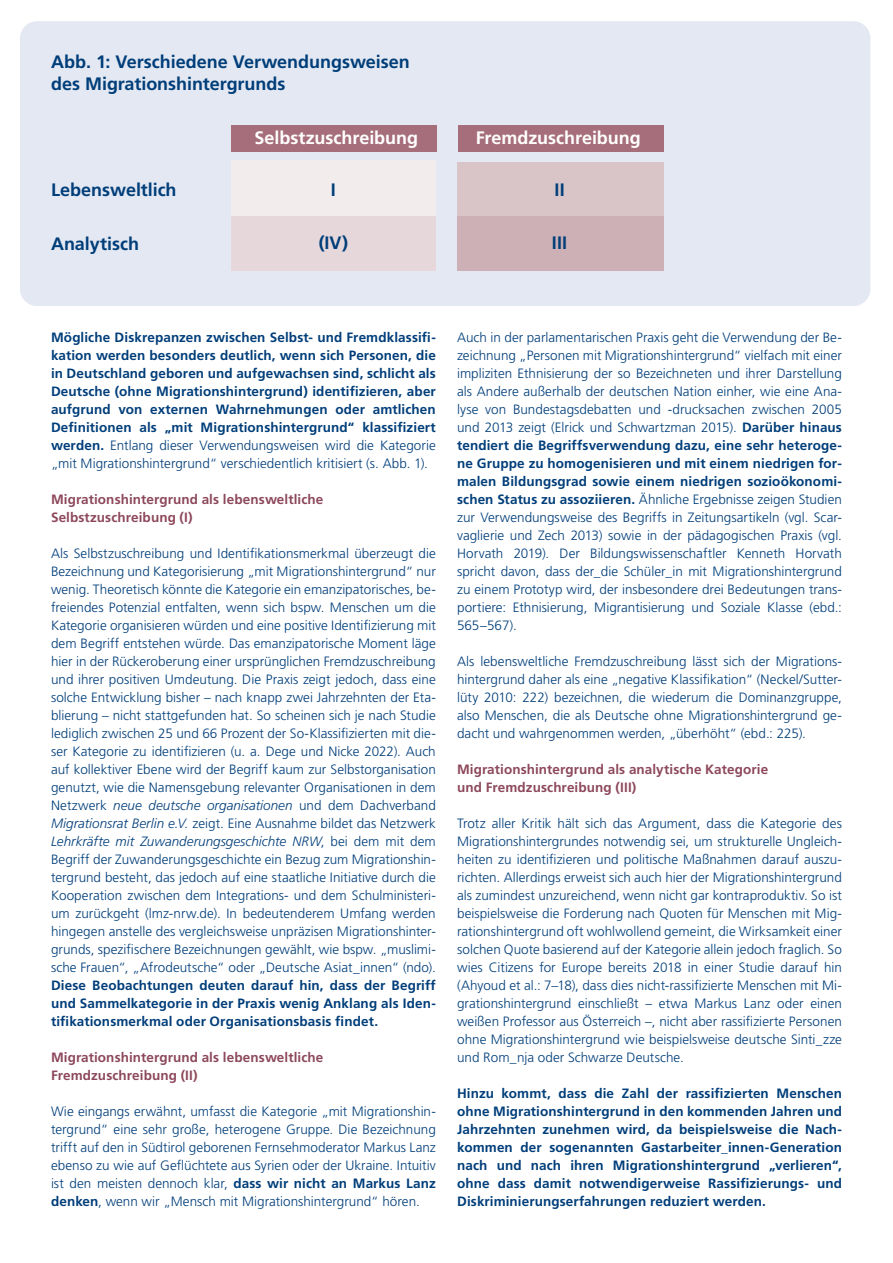
<style>
.page{position:relative;width:893px;height:1263px;background:#fff}
.page>*{position:absolute;margin:0;border:0;box-sizing:border-box;transform-origin:0 0}
.Subheadline{font:700 18px/22.5px "Frutiger LT Std";color:#003e7a}
.t1{font:700 18px "Frutiger LT Std";color:#fff}
.Copy{font:300 13.5px/18px "Frutiger LT Std";color:#003e7a;text-align:justify}
.Copy-2{font:700 13.5px/18px "Frutiger LT Std";letter-spacing:.01em;color:#003e7a;text-align:justify}
.Copy-3{font:700 13.5px/18px "Frutiger LT Std";letter-spacing:.01em;color:#8d485b}
.s1{font-weight:300}
.s2{font-style:italic}
.s3{font-weight:700}
</style>
<div class="page">
<div style="left:20px;top:21px;width:850px;height:285px;background:#e4e8f2;border-radius:17px"></div>
<div style="left:231px;top:125px;width:206px;height:27px;background:#a66e7a"></div>
<div style="left:458px;top:125px;width:206px;height:27px;background:#a66e7a"></div>
<div style="left:231px;top:161px;width:205px;height:55px;background:#f3eced"></div>
<div style="left:231px;top:216px;width:205px;height:54px;background:#e6d8da"></div>
<div style="left:457px;top:162px;width:207px;height:54px;background:#d9c4c7"></div>
<div style="left:457px;top:216px;width:207px;height:54px;background:#cdb0b5"></div>
<h1 class="Subheadline" style="left:51px;top:50px;width:360px">Abb. 1: Verschiedene Verwendungsweisen des Migrationshintergrunds</h1>
<p class="t1" style="left:255px;top:127px;width:165px">Selbstzuschreibung</p>
<p class="t1" style="left:476px;top:127px;width:167px">Fremdzuschreibung</p>
<h1 class="Subheadline" style="left:51px;top:178px;width:127px">Lebensweltlich</h1>
<h1 class="Subheadline" style="left:331px;top:178px;width:7px">I</h1>
<h1 class="Subheadline" style="left:319px;top:231px;width:31px">(IV)</h1>
<h1 class="Subheadline" style="left:554px;top:178px;width:12px">II</h1>
<h1 class="Subheadline" style="left:51px;top:232px;width:90px">Analytisch</h1>
<h1 class="Subheadline" style="left:552px;top:231px;width:17px">III</h1>
<p class="Copy-2" style="left:51px;top:328px;width:386px">Mögliche Diskrepanzen zwischen Selbst- und Fremdklassifi&shy;kation werden besonders deutlich, wenn sich Personen, die in Deutschland geboren und aufgewachsen sind, schlicht als Deutsche (ohne Migrationshintergrund) identifizieren, aber aufgrund von externen Wahrnehmungen oder amtlichen Definitionen als „mit Migrationshintergrund“ klassifiziert werden. <span class="s1">Entlang dieser Verwendungsweisen wird die Kategorie „mit Migrationshintergrund“ verschiedentlich kritisiert (s. Abb. 1).</span></p>
<p class="Copy-3" style="left:51px;top:490px;width:274px">Migrationshintergrund als lebensweltliche<br>Selbstzuschreibung (I)</p>
<p class="Copy" style="left:51px;top:545px;width:386px">Als Selbstzuschreibung und Identifikationsmerkmal überzeugt die Bezeichnung und Kategorisierung „mit Migrationshintergrund“ nur wenig. Theoretisch könnte die Kategorie ein emanzipatorisches, be&shy;freiendes Potenzial entfalten, wenn sich bspw. Menschen um die Kategorie organisieren würden und eine positive Identifizierung mit dem Begriff entstehen würde. Das emanzipatorische Moment läge hier in der Rückeroberung einer ursprünglichen Fremdzuschreibung und ihrer positiven Umdeutung. Die Praxis zeigt jedoch, dass eine solche Entwicklung bisher – nach knapp zwei Jahrzehnten der Eta&shy;blierung – nicht stattgefunden hat. So scheinen sich je nach Studie lediglich zwischen 25 und 66 Prozent der So-Klassifizierten mit die&shy;ser Kategorie zu identifizieren (u. a. Dege und Nicke 2022). Auch auf kollektiver Ebene wird der Begriff kaum zur Selbstorganisation genutzt, wie die Namensgebung relevanter Organisationen in dem Netzwerk <span class="s2">neue deutsche organisationen</span> und dem Dachverband <span class="s2">Migrationsrat Berlin e.V.</span> zeigt. Eine Ausnahme bildet das Netzwerk <span class="s2">Lehrkräfte mit Zuwanderungsgeschichte NRW</span>, bei dem mit dem Begriff der Zuwanderungsgeschichte ein Bezug zum Migrationshin&shy;tergrund besteht, das jedoch auf eine staatliche Initiative durch die Kooperation zwischen dem Integrations- und dem Schulministeri&shy;um zurückgeht (lmz-nrw.de). In bedeutenderem Umfang werden hingegen anstelle des vergleichsweise unpräzisen Migrationshinter&shy;grunds, spezifischere Bezeichnungen gewählt, wie bspw. „muslimi&shy;sche Frauen“, „Afrodeutsche“ oder „Deutsche Asiat_innen“ (ndo).<br><span class="s3">Diese Beobachtungen deuten darauf hin, dass der Begriff und Sammelkategorie in der Praxis wenig Anklang als Iden&shy;tifikationsmerkmal oder Organisationsbasis findet.</span></p>
<p class="Copy-3" style="left:51px;top:1048px;width:274px">Migrationshintergrund als lebensweltliche<br>Fremdzuschreibung (II)</p>
<p class="Copy" style="left:51px;top:1103px;width:386px">Wie eingangs erwähnt, umfasst die Kategorie „mit Migrationshin&shy;tergrund“ eine sehr große, heterogene Gruppe. Die Bezeichnung trifft auf den in Südtirol geborenen Fernsehmoderator Markus Lanz ebenso zu wie auf Geflüchtete aus Syrien oder der Ukraine. Intuitiv ist den meisten dennoch klar, <span class="s3">dass wir nicht an Markus Lanz denken</span>, wenn wir „Mensch mit Migrationshintergrund“ hören.</p>
<p class="Copy" style="left:457px;top:329px;width:386px">Auch in der parlamentarischen Praxis geht die Verwendung der Be&shy;zeichnung „Personen mit Migrationshintergrund“ vielfach mit einer impliziten Ethnisierung der so Bezeichneten und ihrer Darstellung als Andere außerhalb der deutschen Nation einher, wie eine Ana&shy;lyse von Bundestagsdebatten und -drucksachen zwischen 2005 und 2013 zeigt (Elrick und Schwartzman 2015). <span class="s3">Darüber hinaus tendiert die Begriffsverwendung dazu, eine sehr heteroge&shy;ne Gruppe zu homogenisieren und mit einem niedrigen for&shy;malen Bildungsgrad sowie einem niedrigen sozioökonomi&shy;schen Status zu assoziieren.</span> Ähnliche Ergebnisse zeigen Studien zur Verwendungsweise des Begriffs in Zeitungsartikeln (vgl. Scar&shy;vaglierie und Zech 2013) sowie in der pädagogischen Praxis (vgl.<br>Horvath 2019). Der Bildungswissenschaftler Kenneth Horvath spricht davon, dass der_die Schüler_in mit Migrationshintergrund zu einem Prototyp wird, der insbesondere drei Bedeutungen trans&shy;portiere: Ethnisierung, Migrantisierung und Soziale Klasse (ebd.:<br>565–567).</p>
<p class="Copy" style="left:457px;top:653px;width:386px">Als lebensweltliche Fremdzuschreibung lässt sich der Migrations&shy;hintergrund daher als eine „negative Klassifikation“ (Neckel/Sutter&shy;lüty 2010: 222) bezeichnen, die wiederum die Dominanzgruppe, also Menschen, die als Deutsche ohne Migrationshintergrund ge&shy;dacht und wahrgenommen werden, „überhöht“ (ebd.: 225).</p>
<p class="Copy-3" style="left:457px;top:760px;width:313px">Migrationshintergrund als analytische Kategorie und Fremdzuschreibung (III)</p>
<p class="Copy" style="left:457px;top:815px;width:386px">Trotz aller Kritik hält sich das Argument, dass die Kategorie des Migrationshintergrundes notwendig sei, um strukturelle Ungleich&shy;heiten zu identifizieren und politische Maßnahmen darauf auszu&shy;richten. Allerdings erweist sich auch hier der Migrationshintergrund als zumindest unzureichend, wenn nicht gar kontraproduktiv. So ist beispielsweise die Forderung nach Quoten für Menschen mit Mig&shy;rationshintergrund oft wohlwollend gemeint, die Wirksamkeit einer solchen Quote basierend auf der Kategorie allein jedoch fraglich. So wies Citizens for Europe bereits 2018 in einer Studie darauf hin (Ahyoud et al.: 7–18), dass dies nicht-rassifizierte Menschen mit Mi&shy;grationshintergrund einschließt – etwa Markus Lanz oder einen weißen Professor aus Österreich –, nicht aber rassifizierte Personen ohne Migrationshintergrund wie beispielsweise deutsche Sinti_zze und Rom_nja oder Schwarze Deutsche.</p>
<p class="Copy-2" style="left:457px;top:1084px;width:386px">Hinzu kommt, dass die Zahl der rassifizierten Menschen ohne Migrationshintergrund in den kommenden Jahren und Jahrzehnten zunehmen wird, da beispielsweise die Nach&shy;kommen der sogenannten Gastarbeiter_innen-Generation nach und nach ihren Migrationshintergrund „verlieren“, ohne dass damit notwendigerweise Rassifizierungs- und Diskriminierungserfahrungen reduziert werden.</p>
</div>
